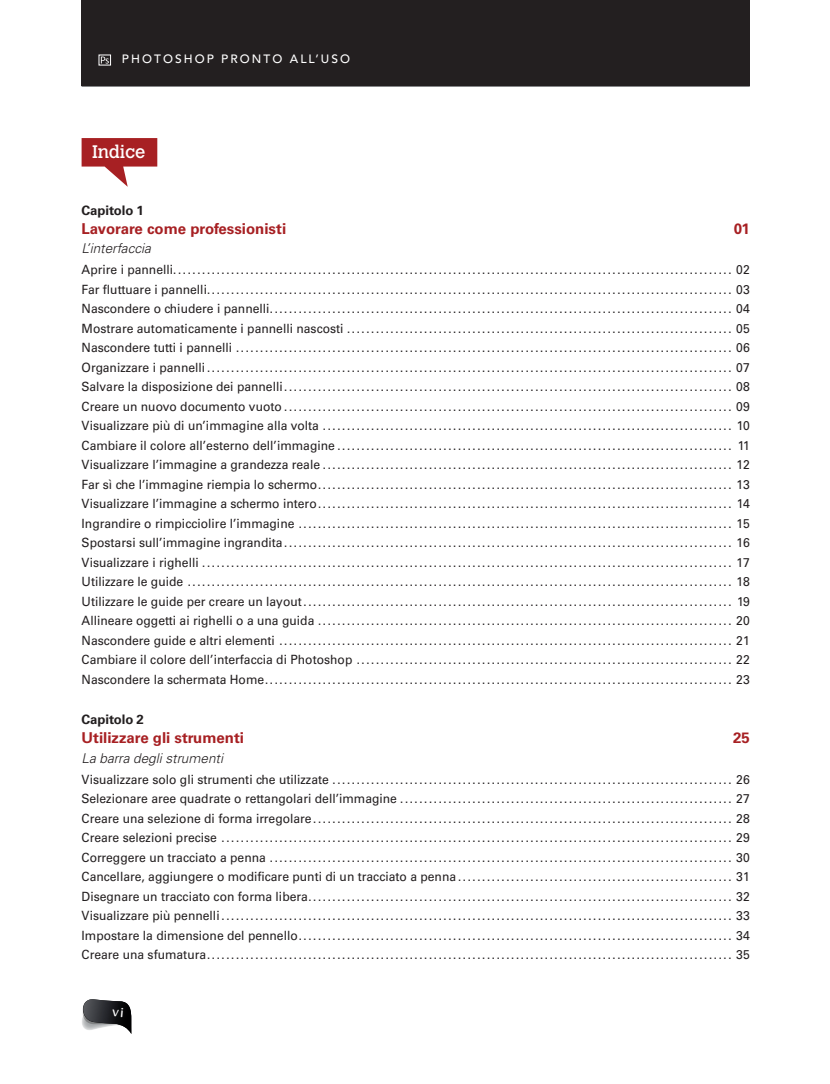
<style>
.page{position:relative;width:830px;height:1084px;background:#fff}
.page>*{position:absolute;margin:0;border:0;box-sizing:border-box;transform-origin:0 0}
.t1{font:18px "Calvert MT Std";letter-spacing:-.01em;color:#fff}
.t2{font:700 15px "Univers LT Std";color:#a72023}
.t3{font:italic 300 13.5px "Univers LT Std";color:#231f20}
.t4{font:700 13.2px "Univers LT Std";letter-spacing:-.005em;color:#231f20}
.t5{font:12.75px "Univers LT Std";color:#231f20;scale:.95 1}
.t6{font:12px/19.5px "Univers LT Std";color:#231f20;text-align:justify;scale:.95 1}
.t7{font:500 12px "Avenir LT Std";letter-spacing:.17em;color:#fff}
.s1{font-size:12.75px}
.s2{font-size:12px}
</style>
<div class="page">
<hr style="left:82px;top:85px;width:667px;height:2px;background:#6c6d70">
<div style="left:82px;top:0;width:667px;height:85px;background:#231f20"></div>
<svg style="left:82px;top:138px;width:75px;height:49px"></svg>
<div style="left:99px;top:55px;width:12px;height:10px;border:1px solid #fff"></div>
<svg style="left:101px;top:57px;width:8px;height:7px"></svg>
<svg style="left:82px;top:999px;width:49px;height:35px"></svg>
<p class="t7" style="left:122px;top:52px;width:229px">PHOTOSHOP PRONTO ALL’USO</p>
<h1 class="t1" style="left:92px;top:142px;width:55px">Indice</h1>
<p class="t4" style="left:82px;top:202px;width:64px">Capitolo 1</p>
<p class="t2" style="left:82px;top:220px;width:206px">Lavorare come professionisti</p>
<p class="t2" style="left:733px;top:220px;width:17px">01</p>
<p class="t3" style="left:82px;top:240px;width:71px">L’interfaccia</p>
<p class="t6" style="left:82px;top:260px;width:704px"><span class="s1">Aprire i pannelli</span>.................................................................................................................... <span class="s1">02<br>Far fluttuare i pannelli</span>............................................................................................................. <span class="s1">03<br>Nascondere o chiudere i pannelli</span>................................................................................................ <span class="s1">04<br>Mostrare automaticamente i pannelli nascosti</span> ................................................................................ <span class="s1">05<br>Nascondere tutti i pannelli</span> ....................................................................................................... <span class="s1">06<br>Organizzare i pannelli</span>............................................................................................................. <span class="s1">07<br>Salvare la disposizione dei pannelli</span>............................................................................................. <span class="s1">08<br>Creare un nuovo documento vuoto</span>............................................................................................. <span class="s1">09<br>Visualizzare più di un’immagine alla volta</span> ..................................................................................... <span class="s1">10<br>Cambiare il colore all’esterno dell’immagine</span>.................................................................................. <span class="s1">11<br>Visualizzare l’immagine a grandezza reale</span>..................................................................................... <span class="s1">12<br>Far sì che l’immagine riempia lo schermo</span>...................................................................................... <span class="s1">13<br>Visualizzare l’immagine a schermo intero</span>...................................................................................... <span class="s1">14<br>Ingrandire o rimpicciolire l’immagine</span> .......................................................................................... <span class="s1">15<br>Spostarsi sull’immagine ingrandita</span>............................................................................................. <span class="s1">16<br>Visualizzare i righelli</span> .............................................................................................................. <span class="s1">17<br>Utilizzare le guide</span> ................................................................................................................. <span class="s1">18<br>Utilizzare le guide per creare un layout</span>......................................................................................... <span class="s1">19<br>Allineare oggetti ai righelli o a una guida</span> ...................................................................................... <span class="s1">20<br>Nascondere guide e altri elementi</span> .............................................................................................. <span class="s1">21<br>Cambiare il colore dell’interfaccia di Photoshop</span> .............................................................................. <span class="s1">22<br>Nascondere la schermata Home</span>................................................................................................. <span class="s1">23</span></p>
<p class="t4" style="left:82px;top:712px;width:64px">Capitolo 2</p>
<p class="t2" style="left:82px;top:729px;width:164px">Utilizzare gli strumenti</p>
<p class="t2" style="left:732px;top:729px;width:18px">25</p>
<p class="t3" style="left:82px;top:750px;width:143px">La barra degli strumenti</p>
<p class="t6" style="left:82px;top:770px;width:704px"><span class="s1">Visualizzare solo gli strumenti che utilizzate</span> ................................................................................... <span class="s1">26<br>Selezionare aree quadrate o rettangolari dell’immagine</span> ..................................................................... <span class="s1">27<br>Creare una selezione di forma irregolare</span>....................................................................................... <span class="s1">28<br>Creare selezioni precise</span> .......................................................................................................... <span class="s1">29<br>Correggere un tracciato a penna</span> ................................................................................................ <span class="s1">30</span></p>
<p class="t5" style="left:82px;top:869px;width:704px">Cancellare, aggiungere o modificare punti di un tracciato a penna<span class="s2">.........................................................</span> 31</p>
<p class="t6" style="left:82px;top:887px;width:704px"><span class="s1">Disegnare un tracciato con forma libera</span>........................................................................................ <span class="s1">32<br>Visualizzare più pennelli</span>.......................................................................................................... <span class="s1">33<br>Impostare la dimensione del pennello</span>.......................................................................................... <span class="s1">34<br>Creare una sfumatura</span>............................................................................................................. <span class="s1">35</span></p>
</div>
